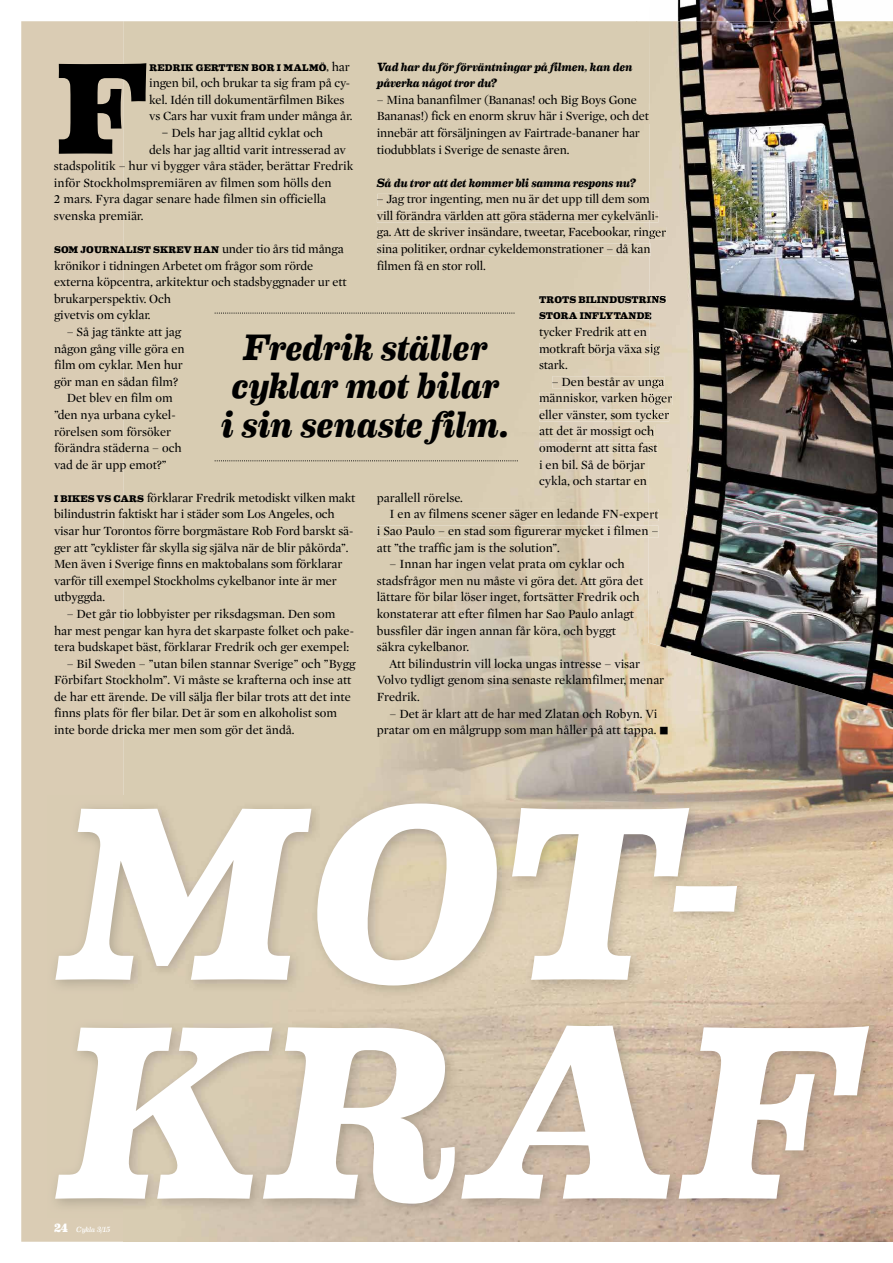
<style>
.page{position:relative;width:893px;height:1263px;background:#fff}
.page>*{position:absolute;margin:0;border:0;box-sizing:border-box;transform-origin:0 0}
.t1{font:italic 700 247.65px/218.9px "Eames Century Modern";color:#fff}
.t2{font:800 129.9px "Eames Century Modern";color:#000}
.t3{font:italic 700 36.9px/38.4px "Eames Century Modern";letter-spacing:-.01em;color:#000;text-align:center}
.t4{font:12.75px/16.6px "Mercury Display Roman";color:#000}
.t5{font:italic 700 12px/16.6px "Eames Century Modern";letter-spacing:-.015em;color:#000}
.t6{font:800 9.75px/16.6px "Eames Century Modern";letter-spacing:.015em;color:#000}
.t7{font:italic 7.5px "Eames Century Modern";letter-spacing:-.02em;color:#fff}
.s1{font-family:"Mercury Display Roman";font-weight:400;font-size:12.75px}
.s2{font-family:"Adobe Fan Heiti Std";font-weight:700;font-size:9px}
.s3{font-family:"Eames Century Modern";font-weight:800;font-size:9.75px}
.s4{font-weight:800;font-style:normal;font-size:12px}
</style>
<div class="page">
<div style="left:21px;top:21px;width:102px;height:1221px;background:#daccb4"></div>
<img style="left:123px;top:21px;width:565px;height:774px">
<img style="left:688px;top:713px;width:51px;height:82px">
<img style="left:739px;top:713px;width:154px;height:82px">
<img style="left:123px;top:1218px;width:770px;height:24px">
<div style="left:377px;top:111px;width:271px;height:12px;background:#d9ccb3"></div>
<div style="left:377px;top:194px;width:271px;height:12px;background:#d9ccb3"></div>
<img style="left:377px;top:210px;width:271px;height:13px">
<div style="left:377px;top:227px;width:271px;height:12px;background:#d9ccb3"></div>
<img style="left:377px;top:244px;width:271px;height:12px">
<img style="left:539px;top:296px;width:109px;height:7px">
<img style="left:539px;top:312px;width:109px;height:8px">
<img style="left:539px;top:343px;width:109px;height:12px">
<img style="left:552px;top:376px;width:96px;height:12px">
<img style="left:539px;top:393px;width:109px;height:12px">
<img style="left:539px;top:409px;width:109px;height:12px">
<img style="left:540px;top:426px;width:108px;height:12px">
<img style="left:539px;top:443px;width:109px;height:9px">
<img style="left:390px;top:509px;width:258px;height:12px">
<img style="left:377px;top:525px;width:271px;height:13px">
<img style="left:47px;top:795px;width:846px;height:423px">
<svg style="left:215px;top:313px;width:299px;height:1px"></svg>
<svg style="left:215px;top:460px;width:303px;height:1px"></svg>
<img style="left:677px;top:0;width:158px;height:21px">
<img style="left:648px;top:21px;width:245px;height:692px">
<svg style="left:649px;top:194px;width:9px;height:29px"></svg>
<img style="left:649px;top:227px;width:17px;height:12px">
<svg style="left:649px;top:244px;width:2px;height:12px"></svg>
<img style="left:649px;top:296px;width:17px;height:7px">
<svg style="left:649px;top:312px;width:2px;height:8px"></svg>
<svg style="left:649px;top:343px;width:11px;height:12px"></svg>
<img style="left:649px;top:376px;width:15px;height:12px">
<img style="left:649px;top:393px;width:23px;height:12px">
<img style="left:649px;top:409px;width:20px;height:12px">
<svg style="left:649px;top:426px;width:8px;height:26px"></svg>
<svg style="left:649px;top:509px;width:9px;height:29px"></svg>
<h2 class="t2" style="left:56px;top:10px;width:95px">F</h2>
<p class="t6" style="left:149px;top:58px;width:202px">REDRIK GERTTEN BOR I MALMÖ, <span class="s1">har</span></p>
<p class="t5" style="left:377px;top:57px;width:257px">Vad har du för förväntningar på filmen, kan den påverka något tror du?</p>
<p class="t4" style="left:377px;top:91px;width:274px">– Mina bananfilmer (Bananas! och Big Boys Gone Bananas!) fick en enorm skruv här i Sverige, och det innebär att försäljningen av Fairtrade-bananer har tiodubblats i Sverige de senaste åren.</p>
<p class="t5" style="left:377px;top:173px;width:261px">Så du tror att det kommer bli samma respons nu?</p>
<p class="t4" style="left:377px;top:191px;width:291px">– Jag tror ingenting, men nu är det upp till dem som vill förändra världen att göra städerna mer cykelvänli&shy;ga. Att de skriver insändare, tweetar, Facebookar, ringer sina politiker, ordnar cykeldemonstrationer – då kan filmen få en stor roll.</p>
<p class="t6" style="left:539px;top:290px;width:128px">TROTS BILINDUSTRINS<br>STORA INFLYTANDE</p>
<p class="t4" style="left:539px;top:324px;width:122px">tycker Fredrik att en motkraft börja växa sig stark.</p>
<p class="t4" style="left:539px;top:373px;width:135px;text-indent:13px">– Den består av unga människor, varken höger eller vänster, som tycker att det är mossigt och omodernt att sitta fast<br>i en bil. Så de börjar cykla, och startar en</p>
<p class="t4" style="left:377px;top:489px;width:88px">parallell rörelse.</p>
<p class="t4" style="left:390px;top:506px;width:270px">I en av filmens scener säger en ledande FN-expert</p>
<p class="t4" style="left:377px;top:523px;width:283px">i Sao Paulo – en stad som figurerar mycket i filmen –</p>
<p class="t4" style="left:377px;top:539px;width:185px">att ”the traffic jam is the solution”.</p>
<p class="t4" style="left:377px;top:556px;width:268px;text-indent:13px">– Innan har ingen velat prata om cyklar och stadsfrågor men nu måste vi göra det. Att göra det lättare för bilar löser inget, fortsätter Fredrik och konstaterar att efter filmen har Sao Paulo anlagt bussfiler där ingen annan får köra, och byggt säkra cykelbanor.</p>
<p class="t4" style="left:377px;top:655px;width:289px;text-indent:13px">Att bilindustrin vill locka ungas intresse – visar<br>Volvo tydligt genom sina senaste reklamfilmer, menar<br>Fredrik.</p>
<p class="t4" style="left:377px;top:705px;width:293px;text-align:center">– Det är klart att de har med Zlatan och Robyn. Vi pratar om en målgrupp som man håller på att tappa. <span class="s2">￭</span></p>
<p class="t4" style="left:149px;top:75px;width:202px">ingen bil, och brukar ta sig fram på cy-</p>
<p class="t4" style="left:149px;top:91px;width:197px">kel. Idén till dokumentärfilmen Bikes</p>
<p class="t4" style="left:149px;top:108px;width:205px">vs Cars har vuxit fram under många år.</p>
<p class="t4" style="left:162px;top:125px;width:163px">¬ Dels har jag alltid cyklat och</p>
<p class="t4" style="left:149px;top:141px;width:198px">dels har jag alltid varit intresserad av</p>
<p class="t4" style="left:54px;top:158px;width:301px">stadspolitik – hur vi bygger våra städer, berättar Fredrik</p>
<p class="t4" style="left:54px;top:174px;width:279px">inför Stockholmspremiären av filmen som hölls den</p>
<p class="t4" style="left:54px;top:191px;width:274px">2 mars. Fyra dagar senare hade filmen sin officiella</p>
<p class="t4" style="left:54px;top:208px;width:91px">svenska premiär.</p>
<p class="t6" style="left:54px;top:241px;width:291px">SOM JOURNALIST SKREV HAN <span class="s1">under tio års tid många</span></p>
<p class="t4" style="left:54px;top:257px;width:294px">krönikor i tidningen Arbetet om frågor som rörde externa köpcentra, arkitektur och stadsbyggnader ur ett brukarperspektiv. Och<br>givetvis om cyklar.</p>
<p class="t4" style="left:67px;top:324px;width:116px">– Så jag tänkte att jag</p>
<p class="t4" style="left:54px;top:340px;width:132px">någon gång ville göra en</p>
<p class="t4" style="left:54px;top:357px;width:130px">film om cyklar. Men hur</p>
<p class="t4" style="left:54px;top:373px;width:126px">gör man en sådan film?</p>
<p class="t4" style="left:67px;top:390px;width:107px">Det blev en film om</p>
<p class="t4" style="left:54px;top:407px;width:123px">”den nya urbana cykel-</p>
<p class="t4" style="left:54px;top:423px;width:119px">rörelsen som försöker</p>
<p class="t4" style="left:54px;top:440px;width:129px">förändra städerna – och</p>
<p class="t4" style="left:54px;top:456px;width:114px">vad de är upp emot?”</p>
<p class="t4" style="left:54px;top:489px;width:303px"><span class="s3">I BIKES VS CARS</span> förklarar Fredrik metodiskt vilken makt bilindustrin faktiskt har i städer som Los Angeles, och visar hur Torontos förre borgmästare Rob Ford barskt sä&shy;ger att ”cyklister får skylla sig själva när de blir påkörda”.<br>Men även i Sverige finns en maktobalans som förklarar varför till exempel Stockholms cykelbanor inte är mer utbyggda.</p>
<p class="t4" style="left:54px;top:606px;width:302px;text-align:center">– Det går tio lobbyister per riksdagsman. Den som<br>har mest pengar kan hyra det skarpaste folket och pake&shy;tera budskapet bäst, förklarar Fredrik och ger exempel:</p>
<p class="t4" style="left:54px;top:655px;width:303px;text-indent:13px">– Bil Sweden – ”utan bilen stannar Sverige” och ”Bygg Förbifart Stockholm”. Vi måste se krafterna och inse att de har ett ärende. De vill sälja fler bilar trots att det inte finns plats för fler bilar. Det är som en alkoholist som inte borde dricka mer men som gör det ändå.</p>
<h3 class="t3" style="left:221px;top:325px;width:290px">Fredrik ställer cyklar mot bilar i sin senaste film.</h3>
<h1 class="t1" style="left:58px;top:767px;width:802px">MOT-<br>KRAF</h1>
<p class="t7" style="left:54px;top:1223px;width:58px"><span class="s4">24</span> Cykla 3/15</p>
</div>
